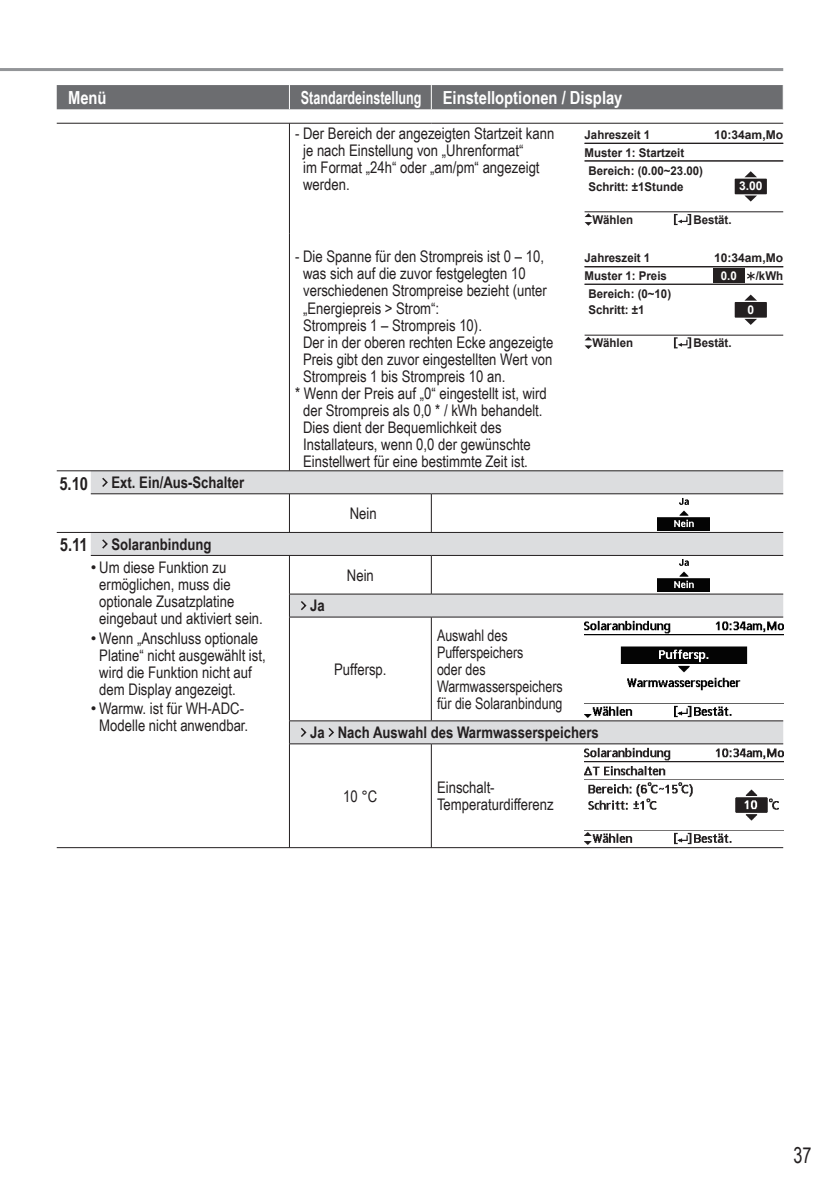
<style>
.page{position:relative;width:840px;height:1191px;background:#fff}
.page>*{position:absolute;margin:0;border:0;box-sizing:border-box;transform-origin:0 0}
.t1{font:22px "Arial Narrow";color:#231f20;scale:.9 1}
.t2{font:700 18px "Arial Narrow";color:#fff;scale:.85 1}
.t3{font:700 18px "Arial Narrow";color:#231f20}
.t4{font:700 18px "Arial Narrow";color:#fff}
.t5{font:16px/17px "Arial Narrow";color:#231f20}
.t6{font:700 16px "Arial Narrow";color:#231f20}
.t7{font:16px/17px "Arial Narrow";color:#231f20;scale:.95 1}
.t8{font:700 12px/18.2px "Arial";color:#231f20;scale:.95 1}
.t9{font:700 12px "Arial";color:#231f20}
.t10{font:700 12px "Arial";color:#fff}
.t11{font:700 12px "Arial";color:#fff;scale:.95 1}
.s1{font-family:"Arial"}
</style>
<div class="page">
<hr style="left:0;top:68px;width:782px;height:3px;background:#939598">
<div style="left:57px;top:85px;width:726px;height:24px;background:#6c6d70"></div>
<svg style="left:91px;top:471px;width:691px;height:272px"></svg>
<hr style="left:57px;top:123px;width:374px;height:1px;background:#231f20">
<hr style="left:289px;top:123px;width:1px;height:111px;background:#231f20">
<hr style="left:431px;top:123px;width:351px;height:1px;background:#231f20">
<hr style="left:289px;top:234px;width:1px;height:236px;background:#231f20">
<hr style="left:57px;top:470px;width:725px;height:1px;background:#231f20">
<hr style="left:91px;top:493px;width:340px;height:1px;background:#231f20">
<hr style="left:289px;top:494px;width:1px;height:38px;background:#231f20">
<hr style="left:431px;top:493px;width:351px;height:1px;background:#231f20">
<hr style="left:57px;top:532px;width:725px;height:1px;background:#231f20">
<hr style="left:91px;top:555px;width:340px;height:1px;background:#231f20">
<hr style="left:289px;top:555px;width:1px;height:39px;background:#231f20">
<hr style="left:431px;top:555px;width:351px;height:1px;background:#231f20">
<hr style="left:289px;top:594px;width:142px;height:1px;background:#231f20">
<svg style="left:289px;top:594px;width:1px;height:23px"></svg>
<hr style="left:431px;top:594px;width:351px;height:1px;background:#231f20">
<hr style="left:289px;top:617px;width:142px;height:1px;background:#231f20">
<hr style="left:289px;top:617px;width:1px;height:103px;background:#231f20">
<hr style="left:431px;top:617px;width:351px;height:1px;background:#231f20">
<hr style="left:289px;top:720px;width:142px;height:1px;background:#231f20">
<svg style="left:289px;top:721px;width:1px;height:22px"></svg>
<hr style="left:431px;top:720px;width:351px;height:1px;background:#231f20">
<hr style="left:289px;top:743px;width:142px;height:1px;background:#231f20">
<hr style="left:289px;top:744px;width:1px;height:103px;background:#231f20">
<hr style="left:431px;top:743px;width:351px;height:1px;background:#231f20">
<hr style="left:57px;top:847px;width:725px;height:1px;background:#231f20">
<hr style="left:431px;top:494px;width:1px;height:38px;background:#231f20">
<hr style="left:431px;top:555px;width:1px;height:39px;background:#231f20">
<hr style="left:431px;top:617px;width:1px;height:103px;background:#231f20">
<hr style="left:431px;top:744px;width:1px;height:103px;background:#231f20">
<hr style="left:584px;top:143px;width:198px;height:1px;background:#231f20">
<hr style="left:584px;top:161px;width:198px;height:1px;background:#231f20">
<hr style="left:584px;top:211px;width:198px;height:1px;background:#231f20">
<svg style="left:584px;top:213px;width:8px;height:13px"></svg>
<svg style="left:673px;top:214px;width:17px;height:11px"></svg>
<svg style="left:744px;top:195px;width:12px;height:6px"></svg>
<svg style="left:745px;top:171px;width:11px;height:6px"></svg>
<div style="left:734px;top:179px;width:32px;height:15px;background:#231f20"></div>
<hr style="left:584px;top:284px;width:198px;height:1px;background:#231f20">
<hr style="left:584px;top:335px;width:198px;height:1px;background:#231f20">
<svg style="left:584px;top:337px;width:8px;height:12px"></svg>
<svg style="left:673px;top:337px;width:17px;height:11px"></svg>
<svg style="left:744px;top:319px;width:12px;height:6px"></svg>
<svg style="left:744px;top:294px;width:12px;height:7px"></svg>
<div style="left:734px;top:302px;width:32px;height:16px;background:#231f20"></div>
<svg style="left:747px;top:272px;width:8px;height:8px"></svg>
<hr style="left:584px;top:266px;width:198px;height:1px;background:#231f20">
<div style="left:712px;top:268px;width:32px;height:15px;background:#231f20"></div>
<svg style="left:100px;top:476px;width:9px;height:12px"></svg>
<img style="left:657px;top:496px;width:52px;height:34px">
<svg style="left:100px;top:538px;width:9px;height:12px"></svg>
<img style="left:657px;top:558px;width:52px;height:34px">
<svg style="left:299px;top:599px;width:8px;height:13px"></svg>
<img style="left:584px;top:619px;width:198px;height:99px">
<svg style="left:299px;top:726px;width:8px;height:12px"></svg>
<svg style="left:326px;top:726px;width:9px;height:12px"></svg>
<img style="left:584px;top:747px;width:198px;height:98px">
<p class="t4" style="left:68px;top:87px;width:40px">Menü</p>
<p class="t2" style="left:300px;top:87px;width:380px">Standardeinstellung Einstelloptionen / Display</p>
<p class="t5" style="left:303px;top:125px;width:252px;text-indent:-8px">- Der Bereich der angezeigten Startzeit kann je nach Einstellung von „Uhrenformat“<br>im Format „24h“ oder „am/pm“ angezeigt werden.</p>
<p class="t8" style="left:584px;top:125px;width:71px">Jahreszeit 1</p>
<p class="t9" style="left:713px;top:128px;width:71px">10:34am,Mo</p>
<p class="t8" style="left:584px;top:144px;width:106px">Muster 1: Startzeit</p>
<p class="t8" style="left:588px;top:162px;width:122px">Bereich: (0.00~23.00)</p>
<p class="t8" style="left:588px;top:177px;width:101px">Schritt: ±1Stunde</p>
<p class="t8" style="left:592px;top:211px;width:44px">Wählen</p>
<p class="t8" style="left:693px;top:211px;width:42px">Bestät.</p>
<p class="t10" style="left:738px;top:179px;width:25px">3.00</p>
<p class="t3" style="left:59px;top:473px;width:30px">5.10</p>
<p class="t6" style="left:111px;top:473px;width:134px">Ext. Ein/Aus-Schalter</p>
<p class="t3" style="left:60px;top:534px;width:29px">5.11</p>
<p class="t6" style="left:111px;top:535px;width:101px">Solaranbindung</p>
<p class="t5" style="left:99px;top:558px;width:165px;text-indent:-9px"><span class="s1">•</span> Um diese Funktion zu ermöglichen, muss die optionale Zusatzplatine eingebaut und aktiviert sein.</p>
<p class="t5" style="left:99px;top:629px;width:168px;text-indent:-9px"><span class="s1">•</span> Wenn „Anschluss optionale<br>Platine“ nicht ausgewählt ist, wird die Funktion nicht auf dem Display angezeigt.</p>
<p class="t5" style="left:91px;top:700px;width:159px;text-align:center"><span class="s1">•</span> Warmw. ist für WH-ADC-<br>Modelle nicht anwendbar.</p>
<p class="t5" style="left:295px;top:248px;width:250px">- Die Spanne für den Strompreis ist 0 – 10,</p>
<p class="t5" style="left:303px;top:265px;width:224px">was sich auf die zuvor festgelegten 10</p>
<p class="t5" style="left:303px;top:282px;width:245px">verschiedenen Strompreise bezieht (unter</p>
<p class="t5" style="left:303px;top:299px;width:137px">„Energiepreis &gt; Strom“:</p>
<p class="t5" style="left:303px;top:316px;width:180px">Strompreis 1 – Strompreis 10).</p>
<p class="t5" style="left:303px;top:333px;width:252px">Der in der oberen rechten Ecke angezeigte</p>
<p class="t5" style="left:303px;top:350px;width:251px">Preis gibt den zuvor eingestellten Wert von</p>
<p class="t5" style="left:303px;top:367px;width:203px">Strompreis 1 bis Strompreis 10 an.</p>
<p class="t5" style="left:295px;top:384px;width:253px">* Wenn der Preis auf „0“ eingestellt ist, wird</p>
<p class="t5" style="left:303px;top:401px;width:241px">der Strompreis als 0,0 * / kWh behandelt.</p>
<p class="t5" style="left:303px;top:418px;width:200px">Dies dient der Bequemlichkeit des</p>
<p class="t5" style="left:303px;top:435px;width:229px">Installateurs, wenn 0,0 der gewünschte</p>
<p class="t5" style="left:303px;top:452px;width:226px">Einstellwert für eine bestimmte Zeit ist.</p>
<p class="t5" style="left:349px;top:504px;width:28px">Nein</p>
<p class="t6" style="left:310px;top:596px;width:16px">Ja</p>
<p class="t5" style="left:347px;top:566px;width:28px">Nein</p>
<p class="t8" style="left:584px;top:249px;width:88px">Jahreszeit 1<br>Muster 1: Preis</p>
<p class="t9" style="left:713px;top:251px;width:71px">10:34am,Mo</p>
<p class="t11" style="left:720px;top:269px;width:18px">0.0</p>
<p class="t8" style="left:755px;top:267px;width:30px">/kWh</p>
<p class="t8" style="left:588px;top:286px;width:88px;line-height:15.6px">Bereich: (0~10)<br>Schritt: ±1</p>
<p class="t8" style="left:592px;top:334px;width:44px">Wählen</p>
<p class="t8" style="left:693px;top:334px;width:42px">Bestät.</p>
<p class="t10" style="left:747px;top:303px;width:8px">0</p>
<p class="t7" style="left:437px;top:626px;width:134px">Auswahl des<br>Pufferspeichers<br>oder des<br>Warmwasserspeichers für die Solaranbindung</p>
<p class="t6" style="left:310px;top:723px;width:290px">Ja Nach Auswahl des Warmwasserspeichers</p>
<p class="t5" style="left:334px;top:660px;width:54px">Puffersp.</p>
<p class="t5" style="left:343px;top:787px;width:36px">10 °C</p>
<p class="t5" style="left:437px;top:778px;width:118px">Einschalt-<br>Temperaturdifferenz</p>
<h1 class="t1" style="left:793px;top:1142px;width:22px">37</h1>
</div>
